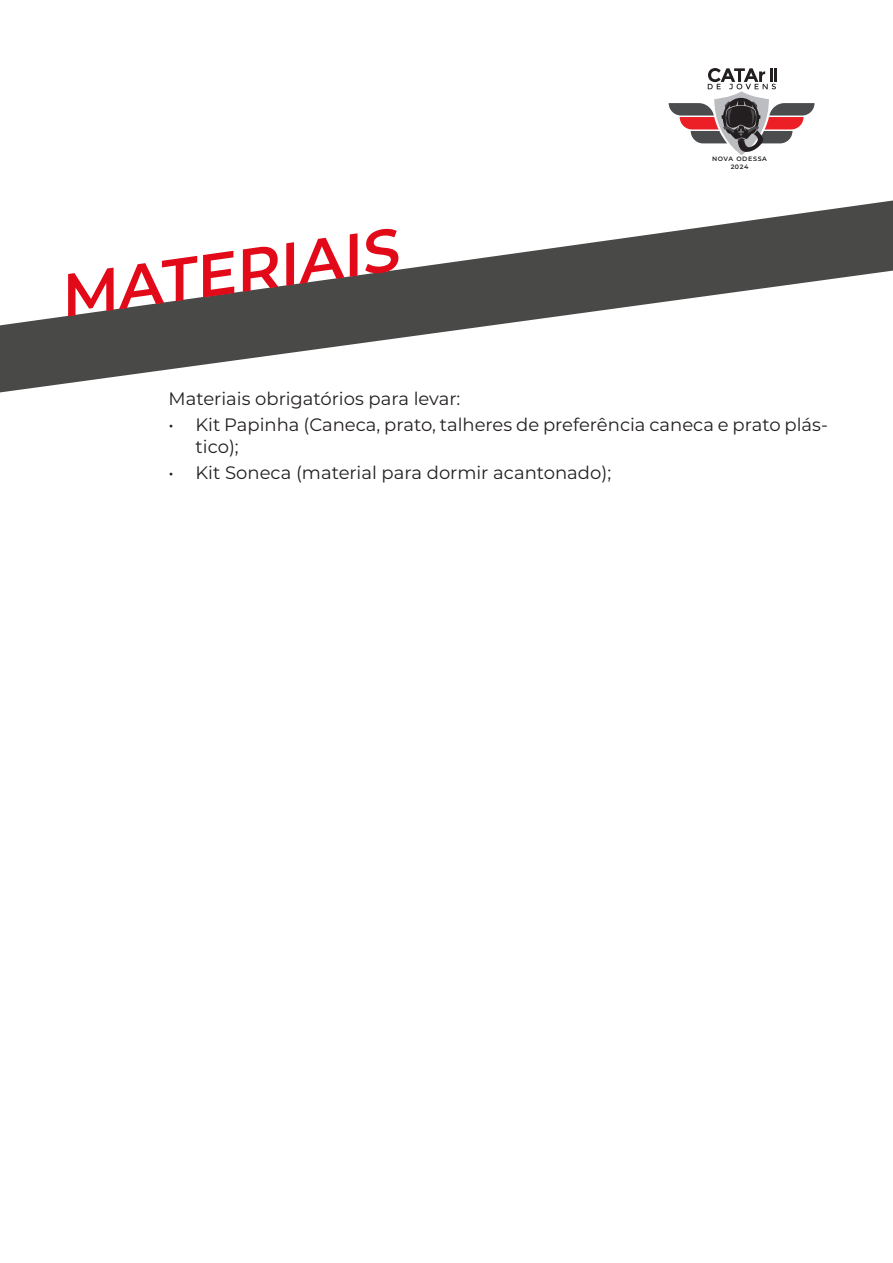
<style>
.page{position:relative;width:893px;height:1263px;background:#fff}
.page>*{position:absolute;margin:0;border:0;box-sizing:border-box;transform-origin:0 0}
.sub1{font:600 60px "Montserrat";color:#e20918}
.texto{font:18px/21.6px "Montserrat";color:#231f20}
.t1{font:600 6.3px/7.6px "Montserrat";letter-spacing:.1em;color:#231f20;text-align:center}
</style>
<div class="page">
<svg style="left:669px;top:68px;width:145px;height:87px"></svg>
<svg style="left:0;top:200px;width:893px;height:192px"></svg>
<p class="sub1" style="left:54px;top:254px;width:343px;rotate:-8deg">MATERIAIS</p>
<p class="t1" style="left:712px;top:155px;width:57px">NOVA ODESSA<br>2024</p>
<p class="texto" style="left:169px;top:387px;width:293px">Materiais obrigatórios para levar:</p>
<p class="texto" style="left:196px;top:413px;width:634px;text-indent:-27px">• Kit Papinha (Caneca, prato, talheres de preferência caneca e prato plás&shy;tico);</p>
<p class="texto" style="left:169px;top:461px;width:444px">• Kit Soneca (material para dormir acantonado);</p>
</div>
